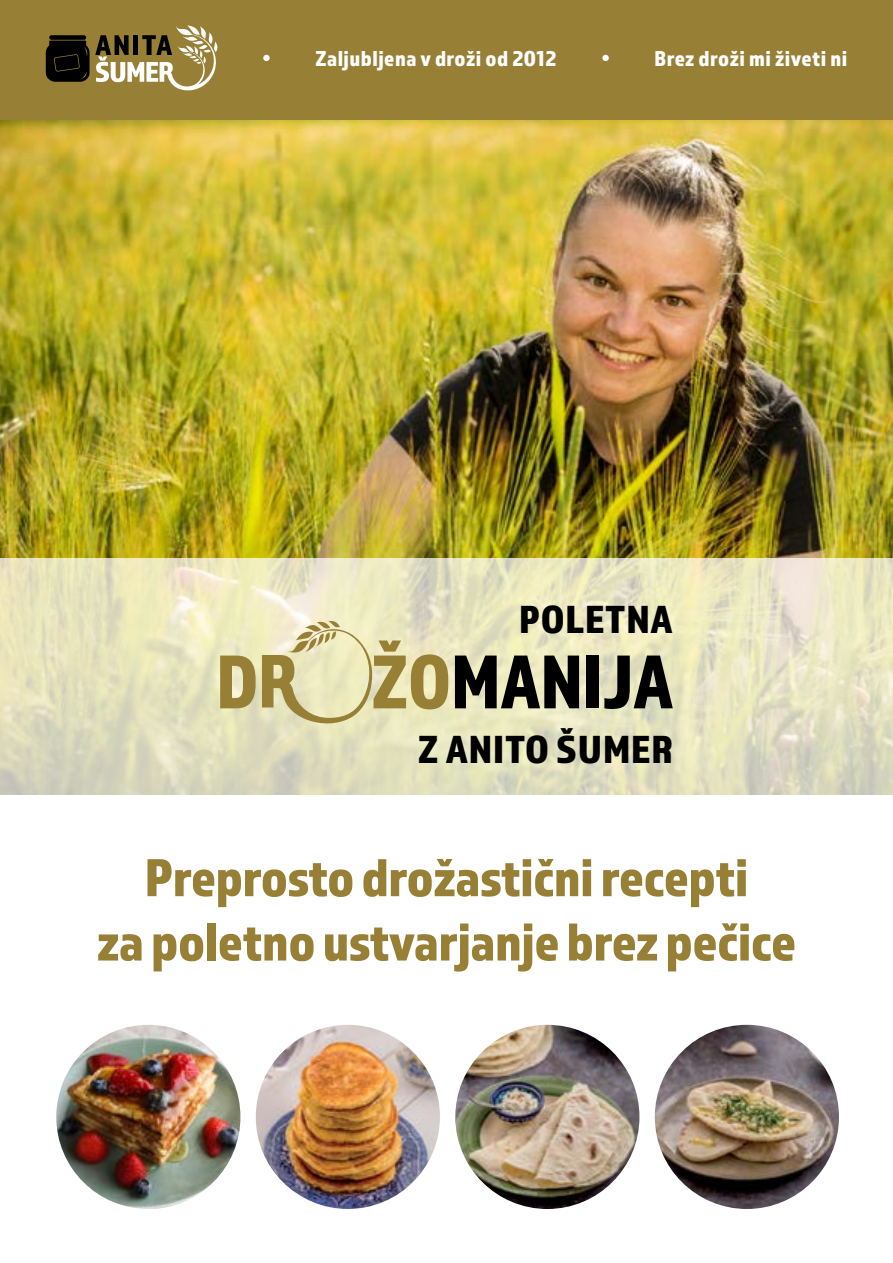
<style>
.page{position:relative;width:893px;height:1263px;background:#fff}
.page>*{position:absolute;margin:0;border:0;box-sizing:border-box;transform-origin:0 0}
.t1{font:55.5px/64.3px "Almaq Refined";letter-spacing:-.01em;color:#977f35;text-align:center}
.t2{font:40.65px "Almaq Refined";letter-spacing:.02em;color:#000}
.t3{font:22.5px "Almaq Refined";letter-spacing:.02em;color:#fff}
</style>
<div class="page">
<img style="left:0;top:119px;width:893px;height:440px">
<svg style="left:0;top:559px;width:893px;height:235px;background:#e4e2c0"></svg>
<div style="left:0;top:0;width:893px;height:119px;background:#977f35"></div>
<img style="left:56px;top:1025px;width:184px;height:184px;border-radius:92px">
<img style="left:455px;top:1025px;width:184px;height:184px;border-radius:92px">
<img style="left:256px;top:1025px;width:184px;height:184px;border-radius:92px">
<img style="left:655px;top:1025px;width:184px;height:184px;border-radius:92px">
<svg style="left:220px;top:655px;width:36px;height:53px;background:#ae9c5d"></svg>
<svg style="left:455px;top:655px;width:124px;height:53px;background:#565546"></svg>
<div style="left:587px;top:655px;width:12px;height:53px;background:#000"></div>
<svg style="left:604px;top:655px;width:69px;height:54px;background:#6d6d5c"></svg>
<svg style="left:262px;top:620px;width:186px;height:111px;background:#d6ce9e"></svg>
<svg style="left:46px;top:26px;width:172px;height:65px"></svg>
<div style="left:263px;top:55px;width:7px;height:6px;background:#fff;border-radius:50%"></div>
<div style="left:602px;top:55px;width:7px;height:6px;background:#fff;border-radius:50%"></div>
<p class="t3" style="left:315px;top:44px;width:243px">Zaljubljena v droži od 2012</p>
<p class="t3" style="left:655px;top:44px;width:194px">Brez droži mi živeti ni</p>
<p class="t2" style="left:519px;top:594px;width:155px">POLETNA</p>
<p class="t2" style="left:418px;top:725px;width:256px">Z ANITO ŠUMER</p>
<p class="t1" style="left:97px;top:844px;width:701px">Preprosto drožastični recepti<br>za poletno ustvarjanje brez pečice</p>
</div>
